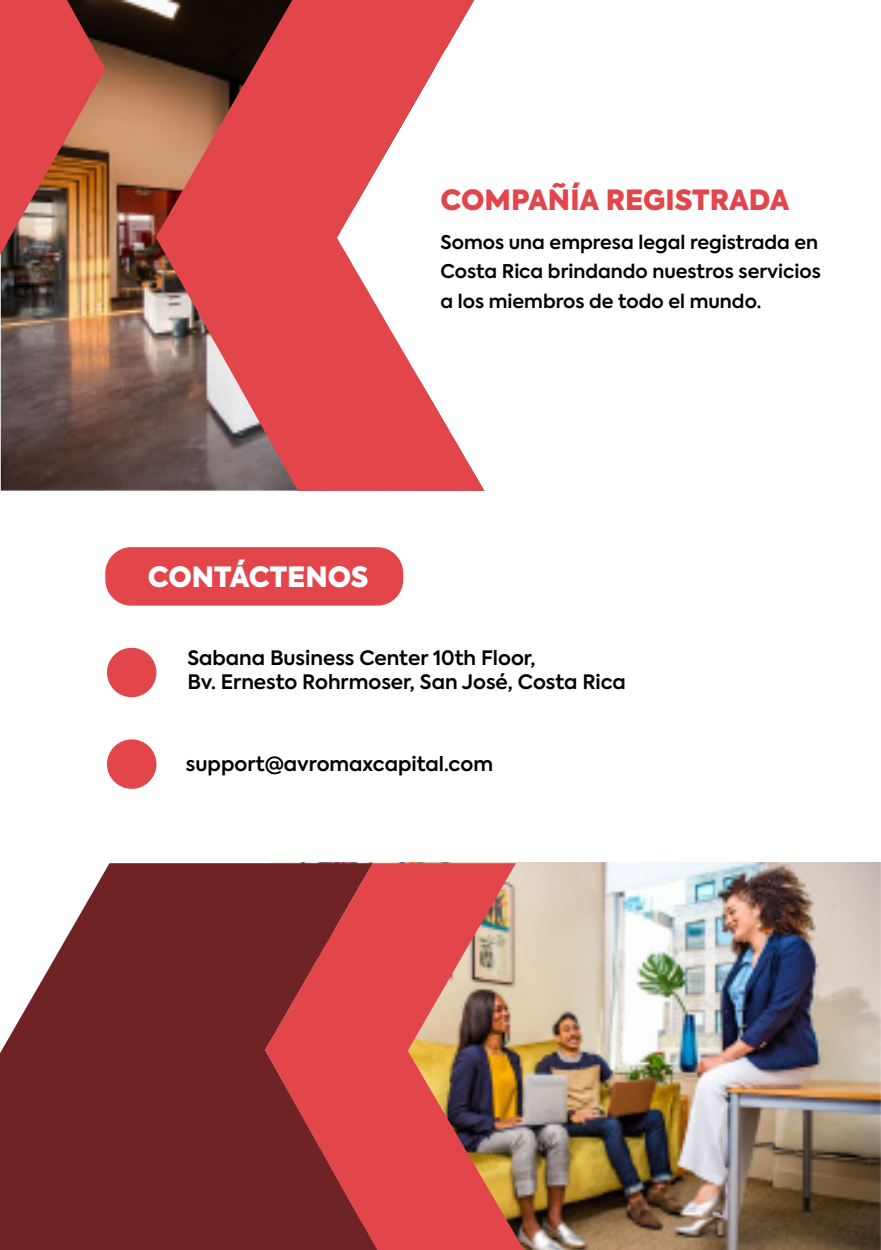
<style>
.page{position:relative;width:881px;height:1250px;background:#fff}
.page>*{position:absolute;margin:0;border:0;box-sizing:border-box;transform-origin:0 0}
.t1{font:900 27.75px "Axiforma";color:#e2464a}
.t2{font:900 27.75px "Axiforma";color:#fff}
.t3{font:600 19.75px/23.8px "Axiforma";color:#000}
.t4{font:600 18.75px/29.5px "Axiforma";color:#000}
</style>
<div class="page">
<img style="left:1px;top:0;width:155px;height:491px">
<div style="left:105px;top:547px;width:298px;height:59px;background:#e2464a;border-radius:26px"></div>
<div style="left:107px;top:648px;width:49px;height:49px;background:#e2464a;border-radius:50%"></div>
<div style="left:107px;top:739px;width:49px;height:50px;background:#e2464a;border-radius:50%"></div>
<img style="left:0;top:0;width:105px;height:256px">
<img style="left:270px;top:862px;width:611px;height:388px">
<svg style="left:0;top:863px;width:265px;height:387px;background:#7f3a3c"></svg>
<img style="left:265px;top:863px;width:259px;height:387px">
<svg style="left:156px;top:0;width:328px;height:491px;fill:#e2464a"></svg>
<h1 class="t1" style="left:440px;top:180px;width:350px">COMPAÑÍA REGISTRADA</h1>
<p class="t4" style="left:440px;top:228px;width:382px">Somos una empresa legal registrada en<br>Costa Rica brindando nuestros servicios a los miembros de todo el mundo.</p>
<h1 class="t2" style="left:148px;top:557px;width:222px">CONTÁCTENOS</h1>
<p class="t3" style="left:187px;top:646px;width:440px">Sabana Business Center 10th Floor,<br>Bv. Ernesto Rohrmoser, San José, Costa Rica</p>
<p class="t3" style="left:186px;top:752px;width:309px">support@avromaxcapital.com</p>
</div>
